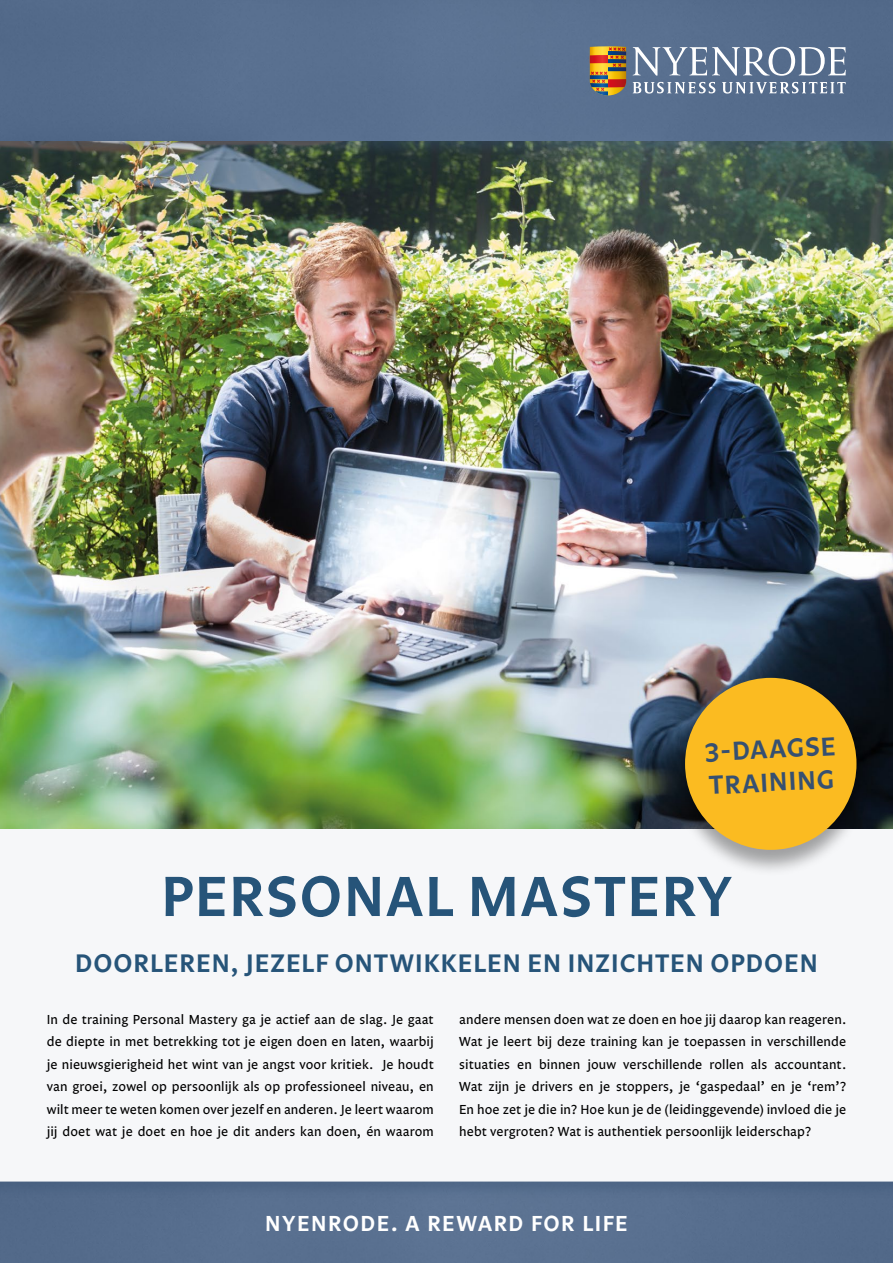
<style>
.page{position:relative;width:893px;height:1263px;background:#fff}
.page>*{position:absolute;margin:0;border:0;box-sizing:border-box;transform-origin:0 0}
.t1{font:600 58.5px "Legato OT";letter-spacing:.035em;color:#265479}
.t2{font:600 27px/33px "Legato OT";color:#365071}
.t3{font:600 26.25px "Legato OT";letter-spacing:.045em;color:#265479}
.t4{font:600 22.5px "Legato OT";letter-spacing:.07em;color:#fff}
.t5{font:13.5px/22.5px "Legato OT";letter-spacing:.01em;color:#000;text-align:justify}
</style>
<div class="page">
<div style="left:0;top:1198px;width:893px;height:65px;background:#586f8f"></div>
<div style="left:0;top:827px;width:893px;height:371px;background:#365071;opacity:.35"></div>
<div style="left:0;top:829px;width:893px;height:352px;background:#f6f7f9"></div>
<img style="left:0;top:157px;width:893px;height:672px">
<div style="left:671px;top:678px;width:199px;height:199px;background:#000;opacity:.35"></div>
<div style="left:685px;top:678px;width:171px;height:172px;background:#fbbb21;border-radius:50%"></div>
<div style="left:0;top:0;width:893px;height:157px;background:#365071;opacity:.35"></div>
<div style="left:0;top:0;width:893px;height:140px;background:#576e8e"></div>
<svg style="left:590px;top:46px;width:36px;height:49px;background:#ad7939"></svg>
<svg style="left:633px;top:47px;width:213px;height:29px"></svg>
<svg style="left:633px;top:82px;width:82px;height:12px"></svg>
<svg style="left:722px;top:82px;width:124px;height:12px"></svg>
<h2 class="t2" style="left:704px;top:737px;width:133px;rotate:-3deg">3-DAAGSE<br>TRAINING</h2>
<h1 class="t1" style="left:161px;top:862px;width:572px">PERSONAL MASTERY</h1>
<h3 class="t3" style="left:75px;top:947px;width:744px">DOORLEREN, JEZELF ONTWIKKELEN EN INZICHTEN OPDOEN</h3>
<p class="t5" style="left:47px;top:1009px;width:388px">In de training Personal Mastery ga je actief aan de slag. Je gaat de diepte in met betrekking tot je eigen doen en laten, waarbij je nieuwsgierigheid het wint van je angst voor kritiek. Je houdt van groei, zowel op persoonlijk als op professioneel niveau, en wilt meer te weten komen over jezelf en anderen. Je leert waarom jij doet wat je doet en hoe je dit anders kan doen, én waarom</p>
<p class="t5" style="left:459px;top:1009px;width:388px">andere mensen doen wat ze doen en hoe jij daarop kan reageren.<br>Wat je leert bij deze training kan je toepassen in verschillende situaties en binnen jouw verschillende rollen als accountant.<br>Wat zijn je drivers en je stoppers, je ‘gaspedaal’ en je ‘rem’?<br>En hoe zet je die in? Hoe kun je de (leidinggevende) invloed die je hebt vergroten? Wat is authentiek persoonlijk leiderschap?</p>
<h3 class="t4" style="left:265px;top:1210px;width:364px">NYENRODE. A REWARD FOR LIFE</h3>
</div>
